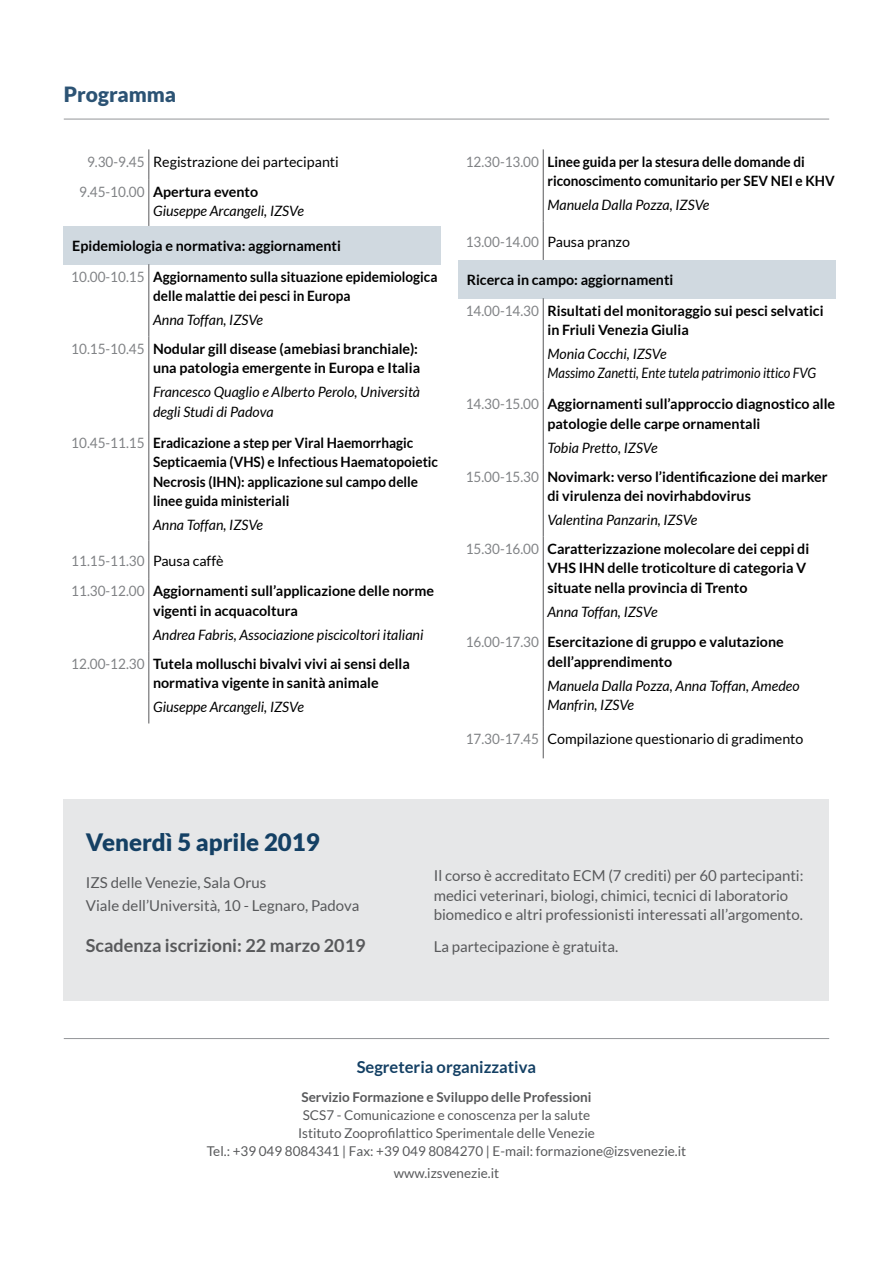
<style>
.page{position:relative;width:893px;height:1263px;background:#fff}
.page>*{position:absolute;margin:0;border:0;box-sizing:border-box;transform-origin:0 0}
.t1{font:900 24px "Lato";color:#144064}
.t2{font:900 21px "Lato";color:#2c5374}
.t3{font:700 18px "Lato";color:#58595b}
.t4{font:700 16.5px "Lato";color:#144064}
.t5{font:15px/19.5px "Lato";color:#58595b}
.t6{font:700 14.25px/30.9px "Lato";color:#000}
.t7{font:italic 14.25px/19.5px "Lato";color:#000}
.t8{font:700 14.25px/19.5px "Lato";color:#000;scale:.95 1}
.t9{font:14.25px/29.7px "Lato";color:#000}
.t10{font:14.25px "Lato";color:#808285;scale:.95 1}
.t11{font:13.5px/18px "Lato";color:#58595b;text-align:center}
.t12{font:700 13.5px "Lato";color:#58595b}
.s1{color:#808285}
.s2{font-weight:700}
.s3{font-weight:400;color:#808285}
.s4{font-weight:400;font-style:italic}
.s5{font-weight:400}
.s6{font-style:normal;color:#808285}
.s7{font-weight:700;font-style:normal}
.s8{color:#000}
</style>
<div class="page">
<div style="left:64px;top:226px;width:377px;height:38px;background:#d0d9e0"></div>
<hr style="left:148px;top:149px;width:1px;height:30px;background:#58595b">
<hr style="left:148px;top:179px;width:1px;height:47px;background:#58595b">
<hr style="left:148px;top:264px;width:1px;height:72px;background:#58595b">
<hr style="left:148px;top:336px;width:1px;height:94px;background:#58595b">
<hr style="left:148px;top:430px;width:1px;height:111px;background:#58595b">
<hr style="left:148px;top:541px;width:1px;height:38px;background:#58595b">
<hr style="left:148px;top:579px;width:1px;height:72px;background:#58595b">
<hr style="left:148px;top:651px;width:1px;height:72px;background:#58595b">
<div style="left:458px;top:260px;width:378px;height:38px;background:#d0d9e0"></div>
<hr style="left:543px;top:149px;width:1px;height:73px;background:#58595b">
<hr style="left:543px;top:222px;width:1px;height:38px;background:#58595b">
<hr style="left:543px;top:298px;width:1px;height:94px;background:#58595b">
<hr style="left:543px;top:392px;width:1px;height:72px;background:#58595b">
<hr style="left:543px;top:464px;width:1px;height:72px;background:#58595b">
<hr style="left:543px;top:536px;width:1px;height:94px;background:#58595b">
<hr style="left:543px;top:630px;width:1px;height:97px;background:#58595b">
<hr style="left:543px;top:727px;width:1px;height:31px;background:#58595b">
<div style="left:64px;top:799px;width:765px;height:202px;background:#e6e7e8"></div>
<hr style="left:64px;top:119px;width:765px;height:1px;background:#939598">
<hr style="left:64px;top:1038px;width:765px;height:1px;background:#939598">
<h2 class="t2" style="left:64px;top:82px;width:114px">Programma</h2>
<p class="t9" style="left:79px;top:147px;width:261px;text-indent:8px"><span class="s1">9.30-9.45</span> Registrazione dei partecipanti<br><span class="s1">9.45-10.00</span> <span class="s2">Apertura evento</span></p>
<p class="t7" style="left:153px;top:202px;width:152px">Giuseppe Arcangeli, IZSVe</p>
<p class="t6" style="left:71px;top:230px;width:368px">Epidemiologia e normativa: aggiornamenti<br><span class="s3">10.00-10.15</span> Aggiornamento sulla situazione epidemiologica</p>
<p class="t8" style="left:153px;top:286px;width:209px">delle malattie dei pesci in Europa</p>
<p class="t6" style="left:71px;top:305px;width:348px;line-height:29.1px;text-indent:82px"><span class="s4">Anna Toffan, IZSVe<br></span><span class="s3">10.15-10.45</span> Nodular gill disease (amebiasi branchiale):</p>
<p class="t6" style="left:153px;top:353px;width:269px">una patologia emergente in Europa e Italia</p>
<p class="t7" style="left:153px;top:383px;width:268px">Francesco Quaglio e Alberto Perolo, Università degli Studi di Padova</p>
<p class="t8" style="left:153px;top:432px;width:301px;text-indent:-82px"><span class="s3">10.45-11.15</span> Eradicazione a step per Viral Haemorrhagic Septicaemia (VHS) e Infectious Haematopoietic Necrosis (IHN): applicazione sul campo delle linee guida ministeriali</p>
<p class="t7" style="left:153px;top:515px;width:112px">Anna Toffan, IZSVe</p>
<p class="t6" style="left:71px;top:545px;width:364px"><span class="s3">11.15-11.30</span> <span class="s5">Pausa caffè<br></span><span class="s3">11.30-12.00</span> Aggiornamenti sull’applicazione delle norme</p>
<p class="t6" style="left:153px;top:595px;width:146px">vigenti in acquacoltura</p>
<p class="t7" style="left:71px;top:620px;width:354px;line-height:29.1px;text-indent:82px">Andrea Fabris, Associazione piscicoltori italiani<br><span class="s6">12.00-12.30</span> <span class="s7">Tutela molluschi bivalvi vivi ai sensi della</span></p>
<p class="t6" style="left:153px;top:667px;width:227px">normativa vigente in sanità animale</p>
<p class="t7" style="left:153px;top:697px;width:152px">Giuseppe Arcangeli, IZSVe</p>
<p class="t8" style="left:547px;top:152px;width:304px;text-indent:-82px"><span class="s3">12.30-13.00</span> Linee guida per la stesura delle domande di riconoscimento comunitario per SEV NEI e KHV</p>
<p class="t7" style="left:547px;top:196px;width:163px">Manuela Dalla Pozza, IZSVe</p>
<p class="t10" style="left:466px;top:233px;width:175px">13.00-14.00 <span class="s8">Pausa pranzo</span></p>
<p class="t6" style="left:466px;top:264px;width:359px">Ricerca in campo: aggiornamenti<br><span class="s3">14.00-14.30</span> Risultati del monitoraggio sui pesci selvatici</p>
<p class="t6" style="left:547px;top:314px;width:143px">in Friuli Venezia Giulia</p>
<p class="t7" style="left:547px;top:344px;width:270px">Monia Cocchi, IZSVe<br>Massimo Zanetti, Ente tutela patrimonio ittico FVG</p>
<p class="t6" style="left:466px;top:394px;width:371px;line-height:19.5px;text-align:center"><span class="s3">14.30-15.00</span> Aggiornamenti sull’approccio diagnostico alle patologie delle carpe ornamentali</p>
<p class="t6" style="left:466px;top:433px;width:363px;line-height:29.1px;text-indent:82px"><span class="s4">Tobia Pretto, IZSVe<br></span><span class="s3">15.00-15.30</span> Novimark: verso l’identificazione dei marker</p>
<p class="t6" style="left:547px;top:480px;width:205px">di virulenza dei novirhabdovirus</p>
<p class="t6" style="left:466px;top:505px;width:345px;line-height:29.1px;text-indent:82px"><span class="s4">Valentina Panzarin, IZSVe<br></span><span class="s3">15.30-16.00</span> Caratterizzazione molecolare dei ceppi di</p>
<p class="t6" style="left:547px;top:558px;width:260px;line-height:19.5px">VHS IHN delle troticolture di categoria V situate nella provincia di Trento</p>
<p class="t6" style="left:466px;top:596px;width:320px;text-indent:82px"><span class="s4">Anna Toffan, IZSVe<br></span><span class="s3">16.00-17.30</span> Esercitazione di gruppo e valutazione</p>
<p class="t6" style="left:547px;top:646px;width:126px">dell’apprendimento</p>
<p class="t7" style="left:547px;top:676px;width:254px">Manuela Dalla Pozza, Anna Toffan, Amedeo<br>Manfrin, IZSVe</p>
<p class="t9" style="left:466px;top:724px;width:339px"><span class="s1">17.30-17.45</span> Compilazione questionario di gradimento</p>
<h1 class="t1" style="left:86px;top:828px;width:235px">Venerdì 5 aprile 2019</h1>
<p class="t5" style="left:86px;top:870px;width:275px;line-height:23.7px">IZS delle Venezie, Sala Orus<br>Viale dell’Università, 10 - Legnaro, Padova</p>
<p class="t5" style="left:434px;top:866px;width:371px">Il corso è accreditato ECM (7 crediti) per 60 partecipanti: medici veterinari, biologi, chimici, tecnici di laboratorio biomedico e altri professionisti interessati all’argomento.</p>
<p class="t5" style="left:434px;top:937px;width:186px">La partecipazione è gratuita.</p>
<p class="t3" style="left:86px;top:935px;width:281px">Scadenza iscrizioni: 22 marzo 2019</p>
<p class="t4" style="left:357px;top:1057px;width:181px">Segreteria organizzativa</p>
<p class="t12" style="left:301px;top:1089px;width:291px">Servizio Formazione e Sviluppo delle Professioni</p>
<p class="t11" style="left:207px;top:1106px;width:481px">SCS7 - Comunicazione e conoscenza per la salute<br>Istituto Zooprofilattico Sperimentale delle Venezie<br>Tel.: +39 049 8084341 | Fax: +39 049 8084270 | E-mail: formazione@izsvenezie.it</p>
<p class="t11" style="left:394px;top:1164px;width:107px">www.izsvenezie.it</p>
</div>
